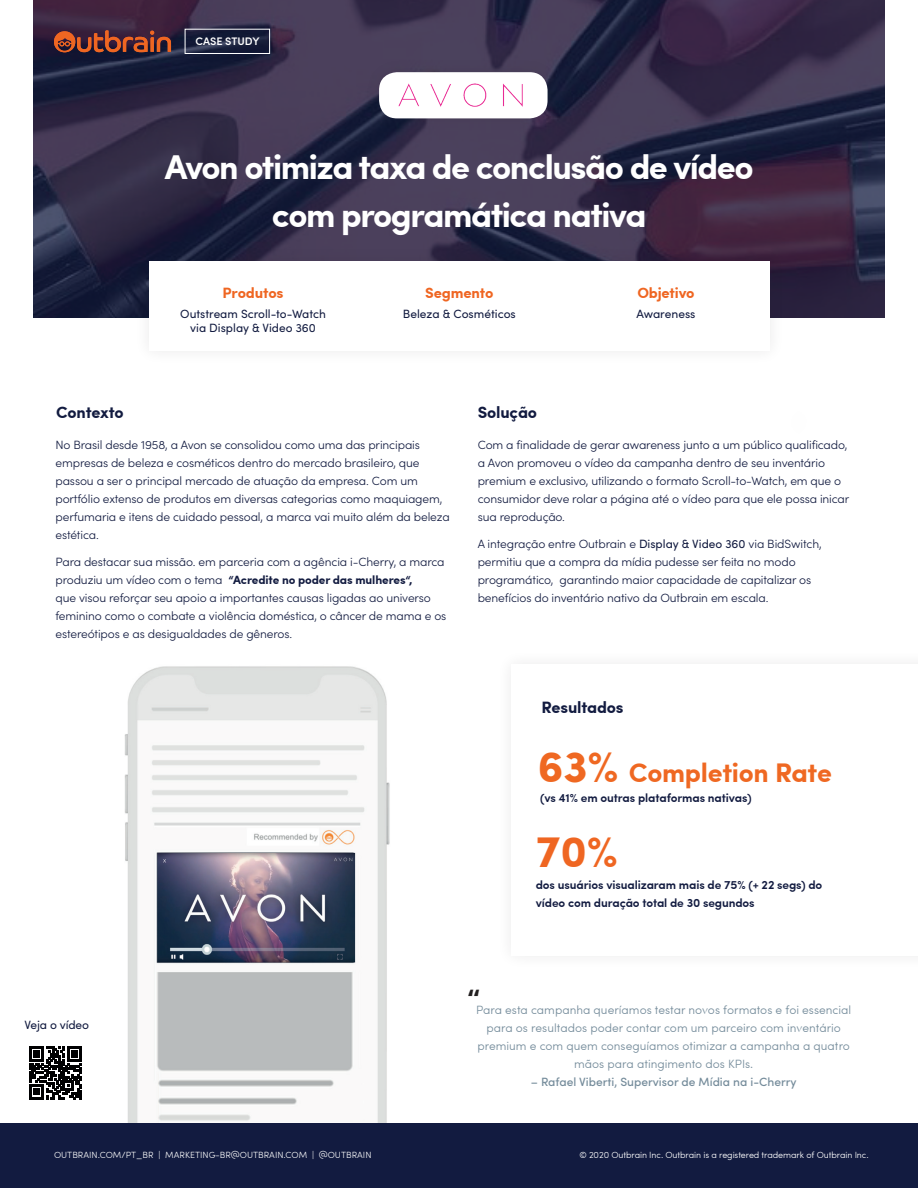
<style>
.page{position:relative;width:918px;height:1188px;background:#fff}
.page>*{position:absolute;margin:0;border:0;box-sizing:border-box;transform-origin:0 0}
.t1{font:700 45px "Sofia Pro";color:#ef6622}
.t2{font:700 34.5px/48px "Sofia Pro";letter-spacing:-.045em;color:#fff;text-align:center}
.t3{font:700 27px "Sofia Pro";letter-spacing:-.01em;color:#ef6822}
.t4{font:700 25.5px "Open Sans";color:#231f20}
.t5{font:700 16.5px "Sofia Pro";letter-spacing:-.01em;color:#121b40}
.t6{font:700 15px "Sofia Pro";letter-spacing:-.01em;color:#ef6622}
.t7{font:300 12px/18px "Sofia Pro";letter-spacing:-.01em;color:#121b40}
.t8{font:300 12px/18px "Sofia Pro";color:#758c9b;text-align:center}
.t9{font:600 12px/18px "Sofia Pro";letter-spacing:-.01em;color:#121b40}
.t10{font:12px/14.4px "Sofia Pro";color:#121b40;text-align:center}
.t11{font:500 12px "Sofia Pro";color:#758c9b}
.t12{font:600 10.95px "Sofia Pro";color:#fff}
.t13{font:300 9px "Sofia Pro";letter-spacing:-.01em;color:#fff}
.s1{font-weight:700}
.s2{font-weight:400}
.s3{font-size:45px}
</style>
<div class="page">
<div style="left:0;top:1123px;width:918px;height:65px;background:#121b40"></div>
<svg style="left:33px;top:0;width:852px;height:318px;background:#342d49"></svg>
<div style="left:185px;top:29px;width:85px;height:25px;border:1px solid #fff"></div>
<svg style="left:54px;top:30px;width:117px;height:22px;background:#7d3a2e"></svg>
<div style="left:134px;top:246px;width:651px;height:120px;background:#231f20;opacity:.1"></div>
<div style="left:149px;top:261px;width:621px;height:90px;background:#fff"></div>
<div style="left:364px;top:57px;width:199px;height:77px;background:#231f20;opacity:.1"></div>
<div style="left:379px;top:72px;width:169px;height:46px;background:#fff;border-radius:18px"></div>
<img style="left:398px;top:83px;width:125px;height:24px">
<svg style="left:29px;top:1047px;width:53px;height:52px"></svg>
<img style="left:124px;top:666px;width:266px;height:456px">
<p class="t12" style="left:196px;top:33px;width:66px">CASE STUDY</p>
<h2 class="t2" style="left:165px;top:140px;width:590px">Avon otimiza taxa de conclusão de vídeo com programática nativa</h2>
<h3 class="t5" style="left:56px;top:400px;width:69px">Contexto</h3>
<p class="t6" style="left:223px;top:281px;width:62px">Produtos</p>
<p class="t10" style="left:180px;top:306px;width:147px">Outstream Scroll-to-Watch via Display &amp; Video 360</p>
<p class="t6" style="left:425px;top:281px;width:70px">Segmento</p>
<p class="t10" style="left:403px;top:306px;width:115px">Beleza &amp; Cosméticos</p>
<h3 class="t5" style="left:478px;top:400px;width:61px">Solução</h3>
<p class="t6" style="left:637px;top:281px;width:59px">Objetivo</p>
<p class="t10" style="left:636px;top:306px;width:61px">Awareness</p>
<p class="t7" style="left:55px;top:435px;width:396px">No Brasil desde 1958, a Avon se consolidou como uma das principais empresas de beleza e cosméticos dentro do mercado brasileiro, que passou a ser o principal mercado de atuação da empresa. Com um portfólio extenso de produtos em diversas categorias como maquiagem, perfumaria e itens de cuidado pessoal, a marca vai muito além da beleza estética.</p>
<p class="t7" style="left:55px;top:552px;width:392px">Para destacar sua missão. em parceria com a agência i-Cherry, a marca produziu um vídeo com o tema <span class="s1">“Acredite no poder das mulheres“,<br></span>que visou reforçar seu apoio a importantes causas ligadas ao universo feminino como o combate a violência doméstica, o câncer de mama e os estereótipos e as desigualdades de gêneros.</p>
<p class="t7" style="left:478px;top:435px;width:373px">Com a finalidade de gerar awareness junto a um público qualificado, a Avon promoveu o vídeo da campanha dentro de seu inventário premium e exclusivo, utilizando o formato Scroll-to-Watch, em que o consumidor deve rolar a página até o vídeo para que ele possa inicar sua reprodução.</p>
<p class="t7" style="left:478px;top:534px;width:346px">A integração entre Outbrain e <span class="s2">Display &amp; Video 360</span> via BidSwitch, permitiu que a compra da mídia pudesse ser feita no modo programático, garantindo maior capacidade de capitalizar os benefícios do inventário nativo da Outbrain em escala.</p>
<h3 class="t5" style="left:542px;top:694px;width:84px">Resultados</h3>
<h3 class="t3" style="left:537px;top:752px;width:296px"><span class="s3">63%</span> Completion Rate</h3>
<p class="t9" style="left:540px;top:788px;width:213px">(vs 41% em outras plataformas nativas)</p>
<h1 class="t1" style="left:536px;top:817px;width:84px">70%</h1>
<p class="t9" style="left:536px;top:875px;width:288px">dos usuários visualizaram mais de 75% (+ 22 segs) do vídeo com duração total de 30 segundos</p>
<p class="t10" style="left:25px;top:1017px;width:66px">Veja o vídeo</p>
<h3 class="t4" style="left:468px;top:980px;width:13px">“</h3>
<p class="t8" style="left:476px;top:1000px;width:377px">Para esta campanha queríamos testar novos formatos e foi essencial para os resultados poder contar com um parceiro com inventário premium e com quem conseguíamos otimizar a campanha a quatro mãos para atingimento dos KPIs.</p>
<p class="t11" style="left:531px;top:1073px;width:267px">– Rafael Viberti, Supervisor de Mídia na i-Cherry</p>
<p class="t13" style="left:54px;top:1148px;width:319px">OUTBRAIN.COM/PT_BR | MARKETING-BR@OUTBRAIN.COM | @OUTBRAIN</p>
<p class="t13" style="left:579px;top:1148px;width:291px">© 2020 Outbrain Inc. Outbrain is a registered trademark of Outbrain Inc.</p>
</div>
